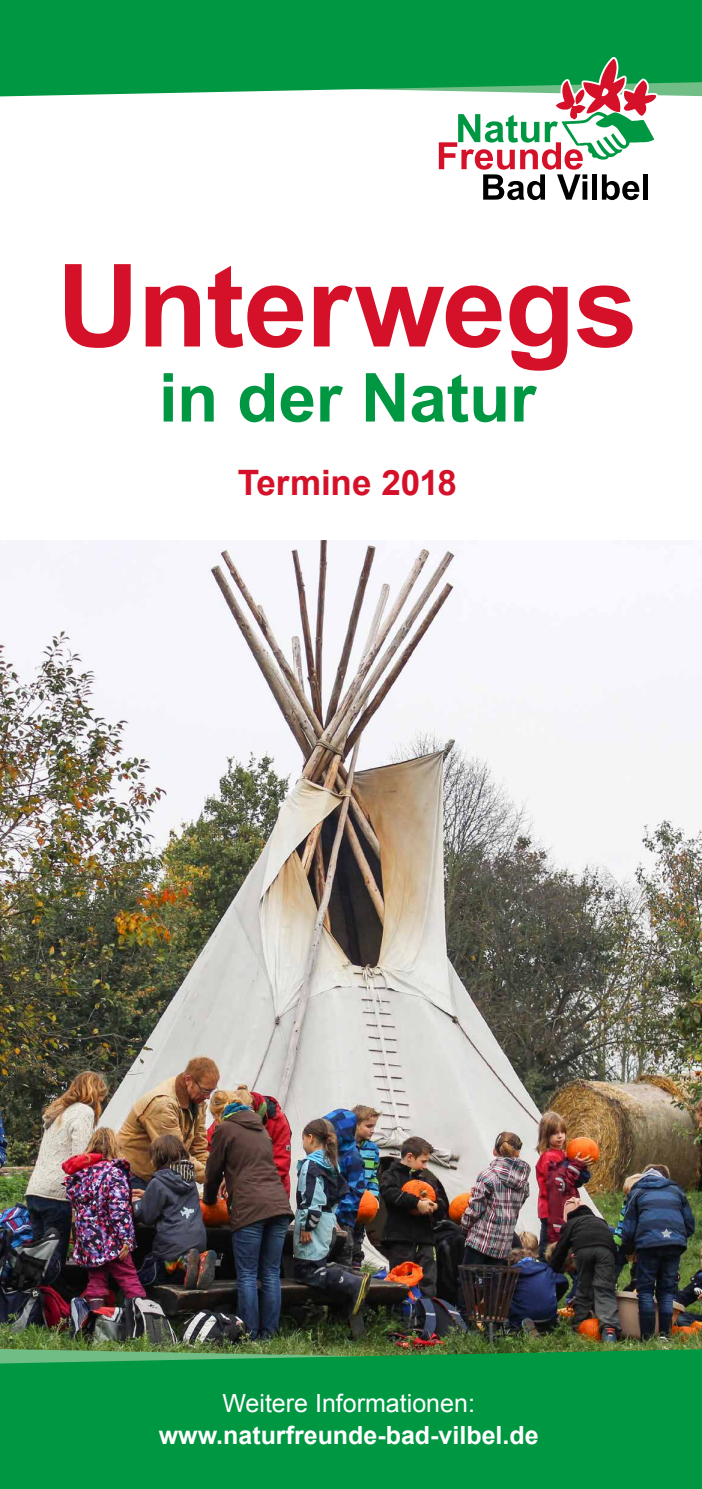
<style>
.page{position:relative;width:702px;height:1489px;background:#fff}
.page>*{position:absolute;margin:0;border:0;box-sizing:border-box;transform-origin:0 0}
.t1{font:700 115px "Arial";letter-spacing:-.01em;color:#d5112a}
.t2{font:700 67.5px "Arial";letter-spacing:-.005em;color:#009742}
.t3{font:700 35px "Arial";letter-spacing:-.005em;color:#d5112a}
.t4{font:700 25px "Arial";color:#fff}
.t5{font:25px "Arial";color:#fff}
</style>
<div class="page">
<img style="left:0;top:0;width:702px;height:1488px">
<h1 class="t1" style="left:57px;top:229px;width:583px">Unterwegs</h1>
<h2 class="t2" style="left:159px;top:353px;width:379px">in der Natur</h2>
<h3 class="t3" style="left:238px;top:459px;width:220px">Termine 2018</h3>
<p class="t5" style="left:222px;top:1386px;width:254px">Weitere Informationen:</p>
<p class="t4" style="left:159px;top:1418px;width:381px">www.naturfreunde-bad-vilbel.de</p>
</div>
